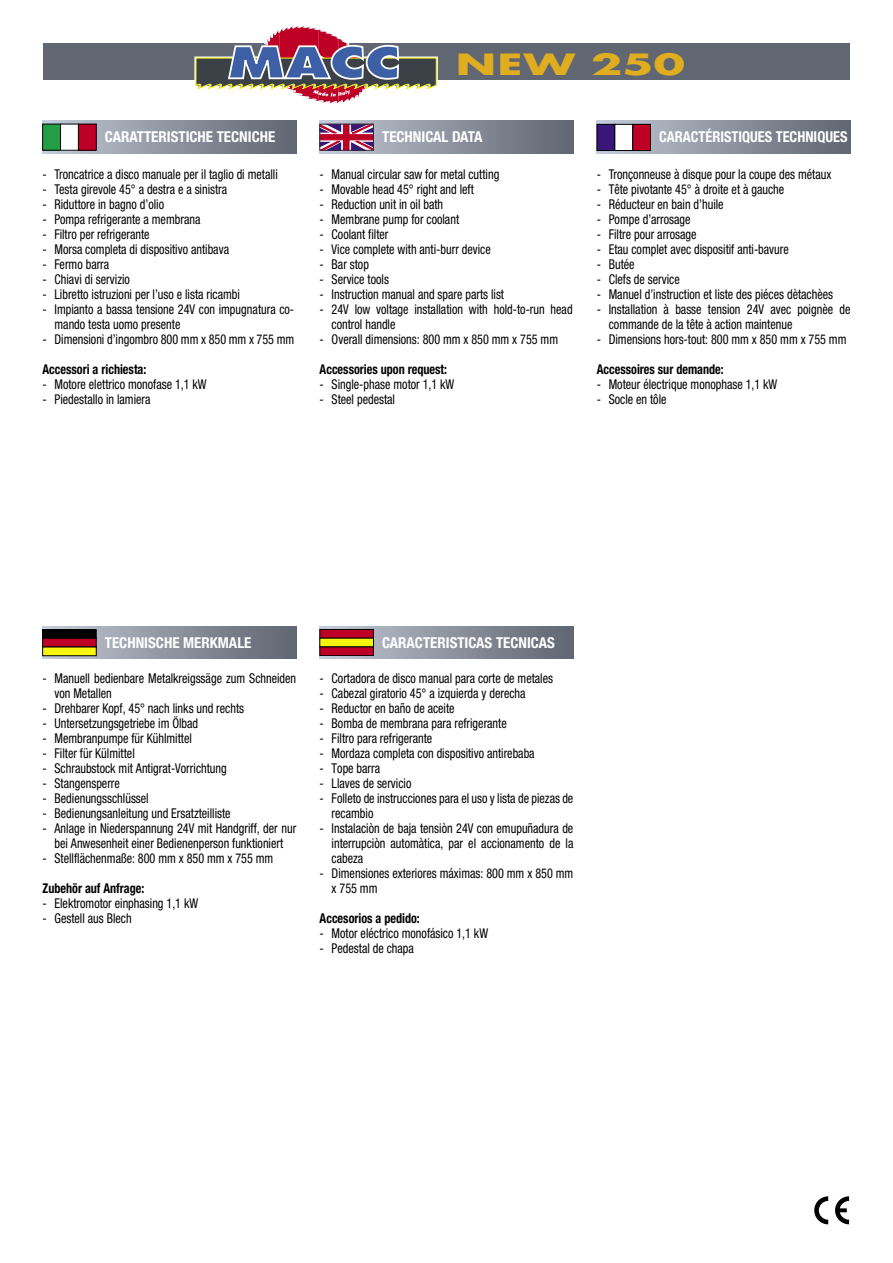
<style>
.page{position:relative;width:893px;height:1263px;background:#fff}
.page>*{position:absolute;margin:0;border:0;box-sizing:border-box;transform-origin:0 0}
.t1{font:700 28.5px "Futura";color:#e0ad20;scale:1.61 1}
.t2{font:700 condensed 15px "Helvetica Neue LT Std";color:#fff}
.t3{font:700 condensed 15px "Helvetica Neue LT Std";color:#fff;scale:.96 1}
.t4{font:condensed 13.5px/15px "Helvetica Neue LT Std";color:#000;scale:.9 1}
.t5{font:700 condensed 13.5px "Helvetica Neue LT Std";color:#000;scale:.9 1}
</style>
<div class="page">
<div style="left:43px;top:43px;width:807px;height:37px;background:#606672"></div>
<svg style="left:814px;top:1196px;width:36px;height:29px"></svg>
<svg style="left:194px;top:26px;width:244px;height:78px"></svg>
<div style="left:597px;top:121px;width:253px;height:32px;background:linear-gradient(to right,#b6bdc9,#646974)"></div>
<svg style="left:320px;top:121px;width:253px;height:32px;background:#868c98"></svg>
<svg style="left:43px;top:121px;width:253px;height:32px;background:#858b96"></svg>
<div style="left:43px;top:124px;width:18px;height:26px;background:#239e46"></div>
<div style="left:61px;top:124px;width:17px;height:26px;background:#fff"></div>
<div style="left:60px;top:124px;width:19px;height:26px;border:1px solid #000"></div>
<div style="left:78px;top:124px;width:18px;height:26px;background:#be0027"></div>
<div style="left:78px;top:124px;width:18px;height:26px;border:1px solid #000"></div>
<svg style="left:322px;top:126px;width:50px;height:22px"></svg>
<div style="left:320px;top:124px;width:54px;height:26px;border:1px solid #352b36"></div>
<div style="left:597px;top:124px;width:18px;height:27px;background:#381778"></div>
<div style="left:597px;top:124px;width:18px;height:27px;border:1px solid #000"></div>
<div style="left:615px;top:124px;width:18px;height:27px;background:#fff"></div>
<div style="left:615px;top:124px;width:18px;height:27px;border:1px solid #000"></div>
<div style="left:633px;top:124px;width:18px;height:27px;background:#be0027"></div>
<div style="left:633px;top:124px;width:18px;height:27px;border:1px solid #000"></div>
<div style="left:43px;top:626px;width:253px;height:33px;background:linear-gradient(to right,#b3bac6,#656a75)"></div>
<div style="left:320px;top:626px;width:253px;height:33px;background:linear-gradient(to right,#c0c8d5,#5f646f)"></div>
<div style="left:43px;top:630px;width:53px;height:8px;background:#000"></div>
<div style="left:43px;top:629px;width:53px;height:9px;border:1px solid #000"></div>
<div style="left:43px;top:638px;width:53px;height:9px;background:#be0027"></div>
<div style="left:43px;top:638px;width:53px;height:9px;border:1px solid #000"></div>
<div style="left:43px;top:647px;width:53px;height:9px;background:#f7f410"></div>
<div style="left:43px;top:647px;width:53px;height:9px;border:1px solid #000"></div>
<div style="left:320px;top:629px;width:53px;height:9px;background:#be0027"></div>
<div style="left:320px;top:629px;width:54px;height:9px;border:1px solid #000"></div>
<div style="left:320px;top:638px;width:53px;height:9px;background:#f7f410"></div>
<div style="left:320px;top:638px;width:54px;height:9px;border:1px solid #000"></div>
<div style="left:320px;top:647px;width:53px;height:9px;background:#be0027"></div>
<div style="left:320px;top:647px;width:54px;height:9px;border:1px solid #000"></div>
<h1 class="t1" style="left:455px;top:44px;width:144px">NEW 250</h1>
<p class="t2" style="left:105px;top:128px;width:172px">CARATTERISTICHE TECNICHE</p>
<p class="t2" style="left:382px;top:128px;width:102px">TECHNICAL DATA</p>
<p class="t3" style="left:659px;top:128px;width:198px">CARACTÉRISTIQUES TECHNIQUES</p>
<p class="t4" style="left:43px;top:167px;width:263px">- Troncatrice a disco manuale per il taglio di metalli</p>
<p class="t4" style="left:43px;top:182px;width:207px">- Testa girevole 45° a destra e a sinistra</p>
<p class="t4" style="left:43px;top:197px;width:137px">- Riduttore in bagno d’olio</p>
<p class="t4" style="left:43px;top:212px;width:177px">- Pompa refrigerante a membrana</p>
<p class="t4" style="left:43px;top:227px;width:121px">- Filtro per refrigerante</p>
<p class="t4" style="left:43px;top:242px;width:209px">- Morsa completa di dispositivo antibava</p>
<p class="t4" style="left:43px;top:257px;width:76px">- Fermo barra</p>
<p class="t4" style="left:43px;top:272px;width:99px">- Chiavi di servizio</p>
<p class="t4" style="left:43px;top:287px;width:221px">- Libretto istruzioni per l’uso e lista ricambi</p>
<p class="t4" style="left:55px;top:302px;width:268px;text-indent:-12px">- Impianto a bassa tensione 24V con impugnatura co&shy;mando testa uomo presente</p>
<p class="t4" style="left:43px;top:332px;width:281px">- Dimensioni d’ingombro 800 mm x 850 mm x 755 mm</p>
<p class="t5" style="left:43px;top:361px;width:117px">Accessori a richiesta:</p>
<p class="t4" style="left:43px;top:377px;width:184px">- Motore elettrico monofase 1,1 kW</p>
<p class="t4" style="left:43px;top:392px;width:122px">- Piedestallo in lamiera</p>
<p class="t4" style="left:320px;top:167px;width:201px">- Manual circular saw for metal cutting</p>
<p class="t4" style="left:320px;top:182px;width:173px">- Movable head 45° right and left</p>
<p class="t4" style="left:320px;top:197px;width:139px">- Reduction unit in oil bath</p>
<p class="t4" style="left:320px;top:212px;width:157px">- Membrane pump for coolant</p>
<p class="t4" style="left:320px;top:227px;width:78px">- Coolant filter</p>
<p class="t4" style="left:320px;top:242px;width:192px">- Vice complete with anti-burr device</p>
<p class="t4" style="left:320px;top:257px;width:56px">- Bar stop</p>
<p class="t4" style="left:320px;top:272px;width:79px">- Service tools</p>
<p class="t4" style="left:320px;top:287px;width:206px">- Instruction manual and spare parts list</p>
<p class="t4" style="left:332px;top:302px;width:269px;text-indent:-12px">- 24V low voltage installation with hold-to-run head control handle</p>
<p class="t4" style="left:320px;top:332px;width:266px">- Overall dimensions: 800 mm x 850 mm x 755 mm</p>
<p class="t5" style="left:320px;top:361px;width:143px">Accessories upon request:</p>
<p class="t4" style="left:320px;top:377px;width:151px">- Single-phase motor 1,1 kW</p>
<p class="t4" style="left:320px;top:392px;width:85px">- Steel pedestal</p>
<p class="t4" style="left:597px;top:167px;width:262px">- Tronçonneuse à disque pour la coupe des métaux</p>
<p class="t4" style="left:597px;top:182px;width:210px">- Tête pivotante 45° à droite et à gauche</p>
<p class="t4" style="left:597px;top:197px;width:143px">- Réducteur en bain d’huile</p>
<p class="t4" style="left:597px;top:212px;width:106px">- Pompe d’arrosage</p>
<p class="t4" style="left:597px;top:227px;width:113px">- Filtre pour arrosage</p>
<p class="t4" style="left:597px;top:242px;width:215px">- Etau complet avec dispositif anti-bavure</p>
<p class="t4" style="left:597px;top:257px;width:44px">- Butée</p>
<p class="t4" style="left:597px;top:272px;width:94px">- Clefs de service</p>
<p class="t4" style="left:597px;top:287px;width:264px">- Manuel d’instruction et liste des piéces dètachèes</p>
<p class="t4" style="left:609px;top:302px;width:270px;text-indent:-12px">- Installation à basse tension 24V avec poignèe de commande de la tête à action maintenue</p>
<p class="t4" style="left:597px;top:332px;width:279px">- Dimensions hors-tout: 800 mm x 850 mm x 755 mm</p>
<p class="t5" style="left:597px;top:361px;width:143px">Accessoires sur demande:</p>
<p class="t4" style="left:597px;top:377px;width:202px">- Moteur électrique monophase 1,1 kW</p>
<p class="t4" style="left:597px;top:392px;width:79px">- Socle en tôle</p>
<p class="t2" style="left:105px;top:633px;width:148px">TECHNISCHE MERKMALE</p>
<p class="t2" style="left:382px;top:633px;width:174px">CARACTERISTICAS TECNICAS</p>
<p class="t4" style="left:55px;top:670px;width:270px;text-indent:-12px">- Manuell bedienbare Metalkreigssäge zum Schneiden von Metallen</p>
<p class="t4" style="left:43px;top:700px;width:226px">- Drehbarer Kopf, 45° nach links und rechts</p>
<p class="t4" style="left:43px;top:715px;width:175px">- Untersetzungsgetriebe im Ölbad</p>
<p class="t4" style="left:43px;top:730px;width:168px">- Membranpumpe für Kühlmittel</p>
<p class="t4" style="left:43px;top:745px;width:104px">- Filter für Külmittel</p>
<p class="t4" style="left:43px;top:760px;width:206px">- Schraubstock mit Antigrat-Vorrichtung</p>
<p class="t4" style="left:43px;top:775px;width:88px">- Stangensperre</p>
<p class="t4" style="left:43px;top:790px;width:120px">- Bedienungsschlüssel</p>
<p class="t4" style="left:43px;top:805px;width:211px">- Bedienungsanleitung und Ersatzteilliste</p>
<p class="t4" style="left:43px;top:820px;width:283px;text-align:center">- Anlage in Niederspannung 24V mit Handgriff, der nur bei Anwesenheit einer Bedienenperson funktioniert</p>
<p class="t4" style="left:43px;top:850px;width:258px">- Stellflächenmaße: 800 mm x 850 mm x 755 mm</p>
<p class="t5" style="left:43px;top:880px;width:115px">Zubehör auf Anfrage:</p>
<p class="t4" style="left:43px;top:895px;width:174px">- Elektromotor einphasing 1,1 kW</p>
<p class="t4" style="left:43px;top:910px;width:101px">- Gestell aus Blech</p>
<p class="t4" style="left:320px;top:670px;width:261px">- Cortadora de disco manual para corte de metales</p>
<p class="t4" style="left:320px;top:685px;width:230px">- Cabezal giratorio 45° a izquierda y derecha</p>
<p class="t4" style="left:320px;top:700px;width:151px">- Reductor en baño de aceite</p>
<p class="t4" style="left:320px;top:715px;width:209px">- Bomba de membrana para refrigerante</p>
<p class="t4" style="left:320px;top:730px;width:127px">- Filtro para refrigerante</p>
<p class="t4" style="left:320px;top:745px;width:240px">- Mordaza completa con dispositivo antirebaba</p>
<p class="t4" style="left:320px;top:760px;width:69px">- Tope barra</p>
<p class="t4" style="left:320px;top:775px;width:103px">- Llaves de servicio</p>
<p class="t4" style="left:332px;top:790px;width:270px;text-indent:-12px">- Folleto de instrucciones para el uso y lista de piezas de recambio</p>
<p class="t4" style="left:332px;top:820px;width:270px;text-align:justify;text-indent:-12px">- Instalaciòn de baja tensiòn 24V con emupuñadura de interrupciòn automàtica, par el accionamento de la cabeza</p>
<p class="t4" style="left:332px;top:865px;width:270px;text-indent:-12px">- Dimensiones exteriores máximas: 800 mm x 850 mm x 755 mm</p>
<p class="t5" style="left:320px;top:910px;width:113px">Accesorios a pedido:</p>
<p class="t4" style="left:320px;top:925px;width:189px">- Motor eléctrico monofásico 1,1 kW</p>
<p class="t4" style="left:320px;top:940px;width:106px">- Pedestal de chapa</p>
</div>
